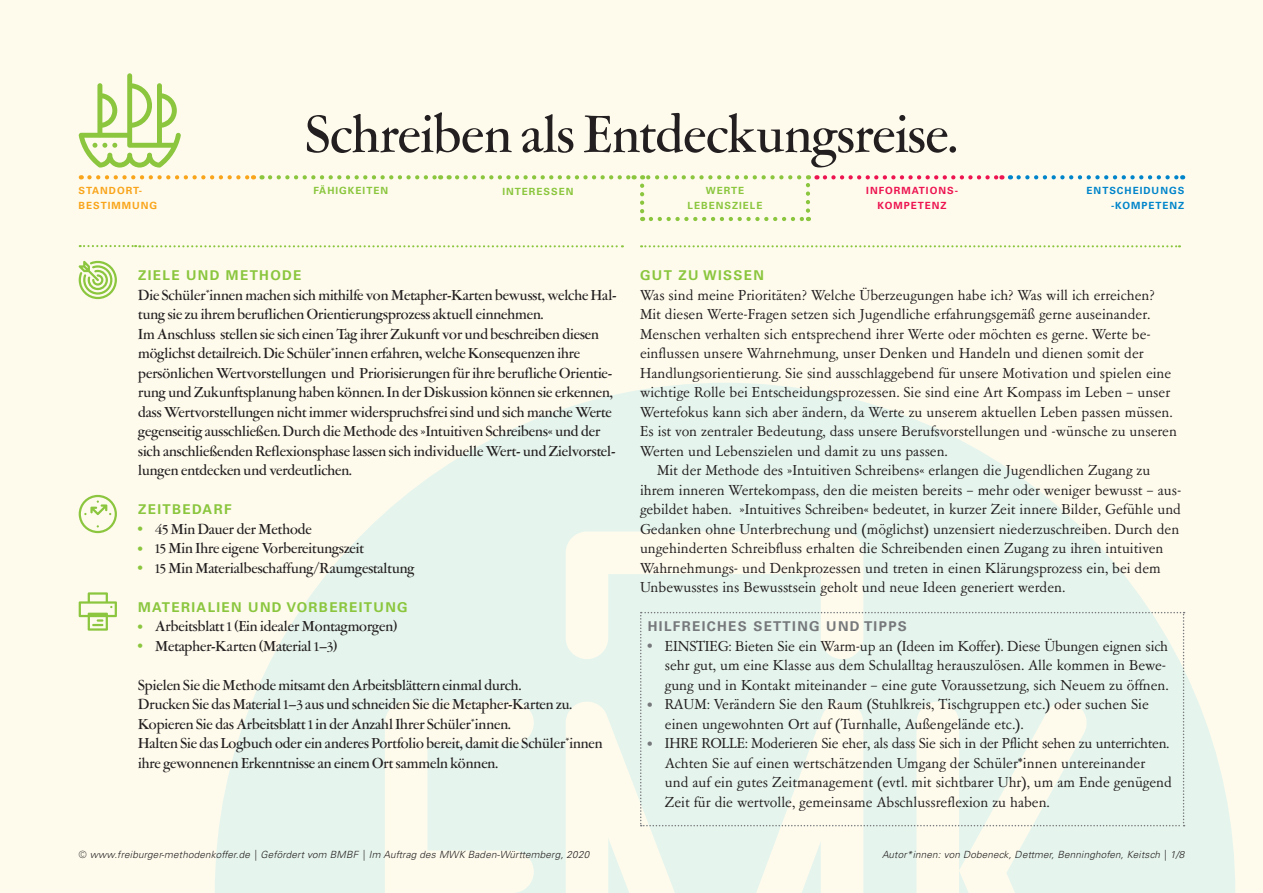
<style>
.page{position:relative;width:1263px;height:893px;background:#fefbed}
.page>*{position:absolute;margin:0;border:0;box-sizing:border-box;transform-origin:0 0}
.t1{font:500 54px "Garamont Amst SH";color:#231f20}
.t2{font:15px/19.5px "Garamont Amst SB";color:#231f20}
.t3{font:500 15px/19.5px "Garamont Amst SH";color:#231f20}
.t4{font:700 13.5px "Univers LT Pro 65";letter-spacing:.1em;color:#8bc63e}
.t5{font:700 13.5px "Univers LT Pro 65";letter-spacing:.1em;color:#76787b}
.t6{font:italic 300 9.9px "Univers LT Pro 45";letter-spacing:.02em;color:#231f20}
.t7{font:700 9.9px/15px "Univers LT Pro 65";letter-spacing:.1em;color:#8bc63e;text-align:center}
.t8{font:700 9.9px/15px "Univers LT Pro 65";letter-spacing:.1em;color:#0084ca;text-align:right}
.t9{font:700 9.9px/15px "Univers LT Pro 65";letter-spacing:.1em;color:#ed1450;text-align:center}
.t10{font:700 9.9px "Univers LT Pro 65";letter-spacing:.1em;color:#f9a51b}
.s1{font-family:"Garamont Amst SB";font-weight:400}
.s2{font-family:"Univers LT Pro 65";font-weight:700;font-size:12px;color:#8bc63e}
.s3{font-family:"Univers LT Pro 65";font-weight:700;font-size:12px;color:#76787b}
</style>
<div class="page">
<svg style="left:215px;top:383px;width:1020px;height:510px;fill:#e5f4ed"></svg>
<svg style="left:640px;top:186px;width:4px;height:35px"></svg>
<svg style="left:651px;top:217px;width:158px;height:4px"></svg>
<svg style="left:806px;top:175px;width:4px;height:36px"></svg>
<svg style="left:642px;top:175px;width:157px;height:4px"></svg>
<svg style="left:270px;top:175px;width:171px;height:4px"></svg>
<svg style="left:457px;top:175px;width:178px;height:4px"></svg>
<svg style="left:825px;top:175px;width:177px;height:4px"></svg>
<svg style="left:1018px;top:175px;width:165px;height:4px"></svg>
<svg style="left:78px;top:73px;width:176px;height:106px"></svg>
<svg style="left:79px;top:495px;width:38px;height:38px"></svg>
<svg style="left:79px;top:592px;width:38px;height:39px"></svg>
<svg style="left:79px;top:261px;width:38px;height:38px"></svg>
<svg style="left:80px;top:245px;width:543px;height:2px"></svg>
<svg style="left:641px;top:245px;width:539px;height:2px"></svg>
<svg style="left:640px;top:612px;width:544px;height:214px"></svg>
<h1 class="t1" style="left:306px;top:106px;width:653px">Schreiben als Entdeckungsreise.</h1>
<p class="t10" style="left:79px;top:184px;width:65px">STANDORT-</p>
<p class="t7" style="left:313px;top:183px;width:76px">FÄHIGKEITEN</p>
<p class="t7" style="left:502px;top:184px;width:73px">INTERESSEN</p>
<p class="t10" style="left:79px;top:199px;width:80px">BESTIMMUNG</p>
<p class="t7" style="left:688px;top:183px;width:76px">WERTE<br>LEBENSZIELE</p>
<p class="t9" style="left:866px;top:183px;width:93px">INFORMATIONS-<br>KOMPETENZ</p>
<p class="t8" style="left:1086px;top:183px;width:99px">ENTSCHEIDUNGS -KOMPETENZ</p>
<p class="t4" style="left:138px;top:266px;width:165px">ZIELE UND METHODE</p>
<p class="t3" style="left:138px;top:286px;width:480px">Die Schüler*innen machen sich mithilfe von Metapher-Karten bewusst, welche Hal&shy;tung sie zu ihrem beruflichen Orientierungsprozess aktuell einnehmen.<br>Im Anschluss stellen sie sich einen Tag ihrer Zukunft vor und beschreiben diesen möglichst detailreich. Die Schüler*innen erfahren, welche Konsequenzen ihre persönlichen Wertvorstellungen und Priorisierungen für ihre berufliche Orientie&shy;rung und Zukunftsplanung haben können. In der Diskussion können sie erkennen, dass Wertvorstellungen nicht immer widerspruchsfrei sind und sich manche Werte gegenseitig ausschließen. Durch die Methode des <span class="s1">»</span>Intuitiven Schreibens<span class="s1">«</span> und der sich anschließenden Reflexionsphase lassen sich individuelle Wert- und Zielvorstel&shy;lungen entdecken und verdeutlichen.</p>
<p class="t4" style="left:138px;top:500px;width:95px">ZEITBEDARF</p>
<p class="t3" style="left:138px;top:520px;width:175px"><span class="s2">•</span> 45 Min Dauer der Methode</p>
<p class="t3" style="left:138px;top:539px;width:227px"><span class="s2">•</span> 15 Min Ihre eigene Vorbereitungszeit</p>
<p class="t3" style="left:138px;top:559px;width:278px"><span class="s2">•</span> 15 Min Materialbeschaffung/Raumgestaltung</p>
<p class="t4" style="left:138px;top:598px;width:271px">MATERIALIEN UND VORBEREITUNG</p>
<p class="t3" style="left:138px;top:617px;width:261px"><span class="s2">•</span> Arbeitsblatt 1 (Ein idealer Montagmorgen)</p>
<p class="t3" style="left:138px;top:637px;width:201px"><span class="s2">•</span> Metapher-Karten (Material 1–3)</p>
<p class="t3" style="left:138px;top:676px;width:466px">Spielen Sie die Methode mitsamt den Arbeitsblättern einmal durch.<br>Drucken Sie das Material 1–3 aus und schneiden Sie die Metapher-Karten zu.<br>Kopieren Sie das Arbeitsblatt 1 in der Anzahl Ihrer Schüler*innen.<br>Halten Sie das Logbuch oder ein anderes Portfolio bereit, damit die Schüler*innen ihre gewonnenen Erkenntnisse an einem Ort sammeln können.</p>
<p class="t6" style="left:79px;top:848px;width:512px">© www.freiburger-methodenkoffer.de | Gefördert vom BMBF | Im Auftrag des MWK Baden-Württemberg, 2020</p>
<p class="t4" style="left:640px;top:266px;width:126px">GUT ZU WISSEN</p>
<p class="t2" style="left:640px;top:286px;width:516px">Was sind meine Prioritäten? Welche Überzeugungen habe ich? Was will ich erreichen?</p>
<p class="t2" style="left:640px;top:305px;width:512px">Mit diesen Werte-Fragen setzen sich Jugendliche erfahrungsgemäß gerne auseinander.</p>
<p class="t2" style="left:640px;top:325px;width:512px">Menschen verhalten sich entsprechend ihrer Werte oder möchten es gerne. Werte be-</p>
<p class="t2" style="left:640px;top:344px;width:505px">einflussen unsere Wahrnehmung, unser Denken und Handeln und dienen somit der</p>
<p class="t2" style="left:640px;top:364px;width:533px">Handlungsorientierung. Sie sind ausschlaggebend für unsere Motivation und spielen eine</p>
<p class="t2" style="left:640px;top:383px;width:532px">wichtige Rolle bei Entscheidungsprozessen. Sie sind eine Art Kompass im Leben – unser</p>
<p class="t2" style="left:640px;top:403px;width:534px">Wertefokus kann sich aber ändern, da Werte zu unserem aktuellen Leben passen müssen.</p>
<p class="t2" style="left:640px;top:422px;width:538px">Es ist von zentraler Bedeutung, dass unsere Berufsvorstellungen und -wünsche zu unseren</p>
<p class="t2" style="left:640px;top:442px;width:309px">Werten und Lebenszielen und damit zu uns passen.</p>
<p class="t2" style="left:657px;top:461px;width:495px">Mit der Methode des »Intuitiven Schreibens« erlangen die Jugendlichen Zugang zu</p>
<p class="t2" style="left:640px;top:481px;width:543px">ihrem inneren Wertekompass, den die meisten bereits – mehr oder weniger bewusst – aus-</p>
<p class="t2" style="left:640px;top:500px;width:542px">gebildet haben. »Intuitives Schreiben« bedeutet, in kurzer Zeit innere Bilder, Gefühle und</p>
<p class="t2" style="left:640px;top:520px;width:541px">Gedanken ohne Unterbrechung und (möglichst) unzensiert niederzuschreiben. Durch den</p>
<p class="t2" style="left:640px;top:539px;width:525px">ungehinderten Schreibfluss erhalten die Schreibenden einen Zugang zu ihren intuitiven</p>
<p class="t2" style="left:640px;top:559px;width:522px">Wahrnehmungs- und Denkprozessen und treten in einen Klärungsprozess ein, bei dem</p>
<p class="t2" style="left:640px;top:578px;width:427px">Unbewusstes ins Bewusstsein geholt und neue Ideen generiert werden.</p>
<p class="t5" style="left:648px;top:617px;width:261px">HILFREICHES SETTING UND TIPPS</p>
<p class="t2" style="left:665px;top:637px;width:505px;text-indent:-17px"><span class="s3">•</span> EINSTIEG: Bieten Sie ein Warm-up an (Ideen im Koffer). Diese Übungen eignen sich sehr gut, um eine Klasse aus dem Schulalltag herauszulösen. Alle kommen in Bewe&shy;gung und in Kontakt miteinander – eine gute Voraussetzung, sich Neuem zu öffnen.</p>
<p class="t2" style="left:665px;top:695px;width:485px;text-indent:-17px"><span class="s3">•</span> RAUM: Verändern Sie den Raum (Stuhlkreis, Tischgruppen etc.) oder suchen Sie einen ungewohnten Ort auf (Turnhalle, Außengelände etc.).</p>
<p class="t2" style="left:665px;top:734px;width:509px;text-indent:-17px"><span class="s3">•</span> IHRE ROLLE: Moderieren Sie eher, als dass Sie sich in der Pflicht sehen zu unterrichten.<br>Achten Sie auf einen wertschätzenden Umgang der Schüler*innen untereinander und auf ein gutes Zeitmanagement (evtl. mit sichtbarer Uhr), um am Ende genügend Zeit für die wertvolle, gemeinsame Abschlussreflexion zu haben.</p>
<p class="t6" style="left:882px;top:848px;width:304px">Autor*innen: von Dobeneck, Dettmer, Benninghofen, Keitsch | 1/8</p>
</div>
